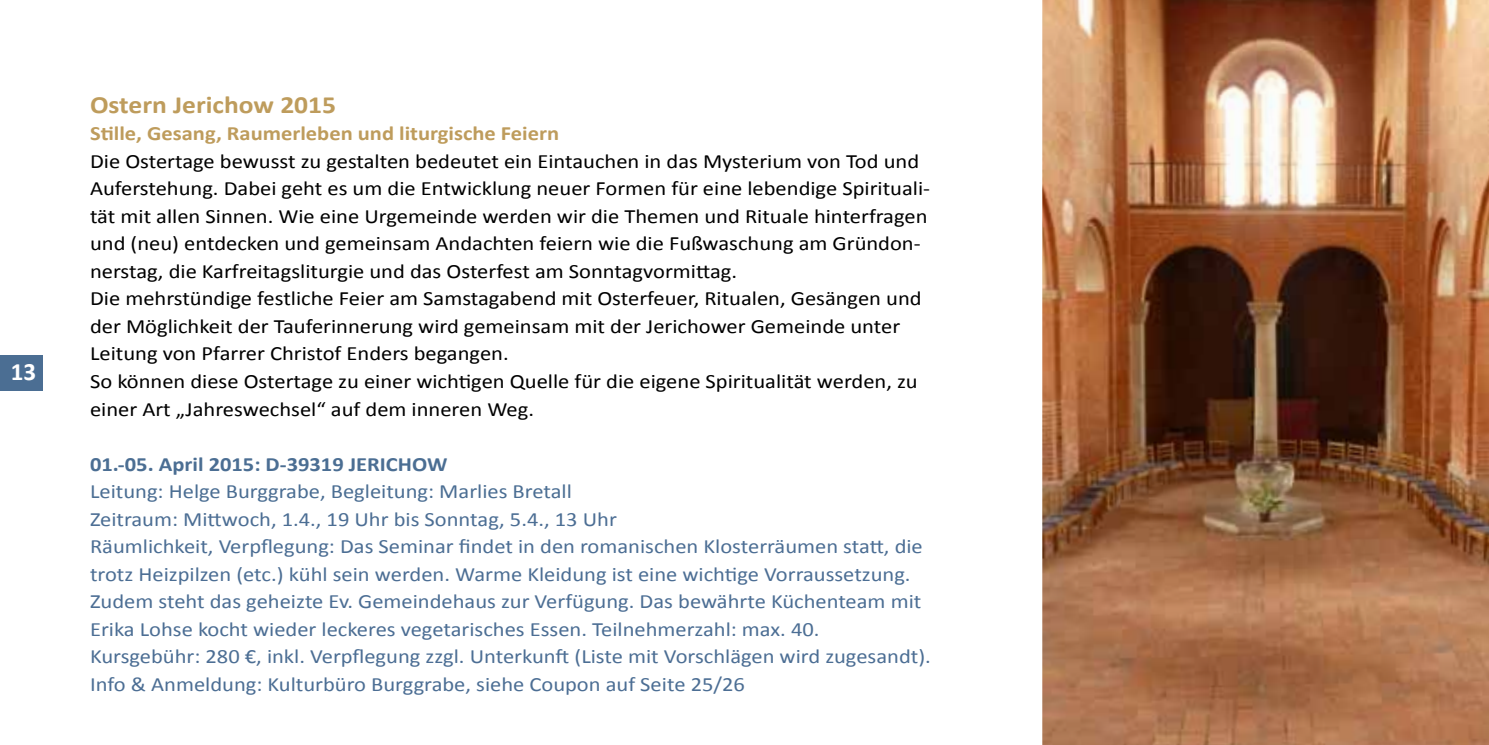
<style>
.page{position:relative;width:1489px;height:745px;background:#fff}
.page>*{position:absolute;margin:0;border:0;box-sizing:border-box;transform-origin:0 0}
.t1{font:700 25px "Calibri";color:#fff}
.t2{font:700 24.75px "Calibri";color:#be9c5c;scale:1.11 1}
.t3{font:20.25px/27.5px "Calibri";color:#000;scale:1.11 1}
.t4{font:20.25px/27.5px "Calibri";color:#4c6e94;scale:1.11 1}
.t5{font:20.25px "Calibri";color:#4b6e93;scale:1.11 1}
.t6{font:700 20.25px "Calibri";color:#be9c5c;scale:1.11 1}
.t7{font:700 20.25px "Calibri";color:#4b6e93;scale:1.11 1}
</style>
<div class="page">
<div style="left:0;top:354px;width:42px;height:36px;background:#4b6e93"></div>
<img style="left:1042px;top:0;width:446px;height:744px">
<p class="t1" style="left:11px;top:356px;width:27px">13</p>
<p class="t2" style="left:90px;top:89px;width:223px">Ostern Jerichow 2015</p>
<p class="t6" style="left:90px;top:121px;width:424px">Stille, Gesang, Raumerleben und liturgische Feiern</p>
<p class="t3" style="left:90px;top:146px;width:758px">Die Ostertage bewusst zu gestalten bedeutet ein Eintauchen in das Mysterium von Tod und Auferstehung. Dabei geht es um die Entwicklung neuer Formen für eine lebendige Spirituali&shy;tät mit allen Sinnen. Wie eine Urgemeinde werden wir die Themen und Rituale hinterfragen und (neu) entdecken und gemeinsam Andachten feiern wie die Fußwaschung am Gründon&shy;nerstag, die Karfreitagsliturgie und das Osterfest am Sonntagvormittag.<br>Die mehrstündige festliche Feier am Samstagabend mit Osterfeuer, Ritualen, Gesängen und der Möglichkeit der Tauferinnerung wird gemeinsam mit der Jerichower Gemeinde unter Leitung von Pfarrer Christof Enders begangen.<br>So können diese Ostertage zu einer wichtigen Quelle für die eigene Spiritualität werden, zu einer Art „Jahreswechsel“ auf dem inneren Weg.</p>
<p class="t7" style="left:90px;top:451px;width:323px">01.-05. April 2015: D-39319 JERICHOW</p>
<p class="t5" style="left:90px;top:478px;width:435px">Leitung: Helge Burggrabe, Begleitung: Marlies Bretall</p>
<p class="t4" style="left:90px;top:504px;width:759px">Zeitraum: Mittwoch, 1.4., 19 Uhr bis Sonntag, 5.4., 13 Uhr<br>Räumlichkeit, Verpflegung: Das Seminar findet in den romanischen Klosterräumen statt, die trotz Heizpilzen (etc.) kühl sein werden. Warme Kleidung ist eine wichtige Vorraussetzung.<br>Zudem steht das geheizte Ev. Gemeindehaus zur Verfügung. Das bewährte Küchenteam mit Erika Lohse kocht wieder leckeres vegetarisches Essen. Teilnehmerzahl: max. 40.<br>Kursgebühr: 280 €, inkl. Verpflegung zzgl. Unterkunft (Liste mit Vorschlägen wird zugesandt).<br>Info &amp; Anmeldung: Kulturbüro Burggrabe, siehe Coupon auf Seite 25/26</p>
</div>
